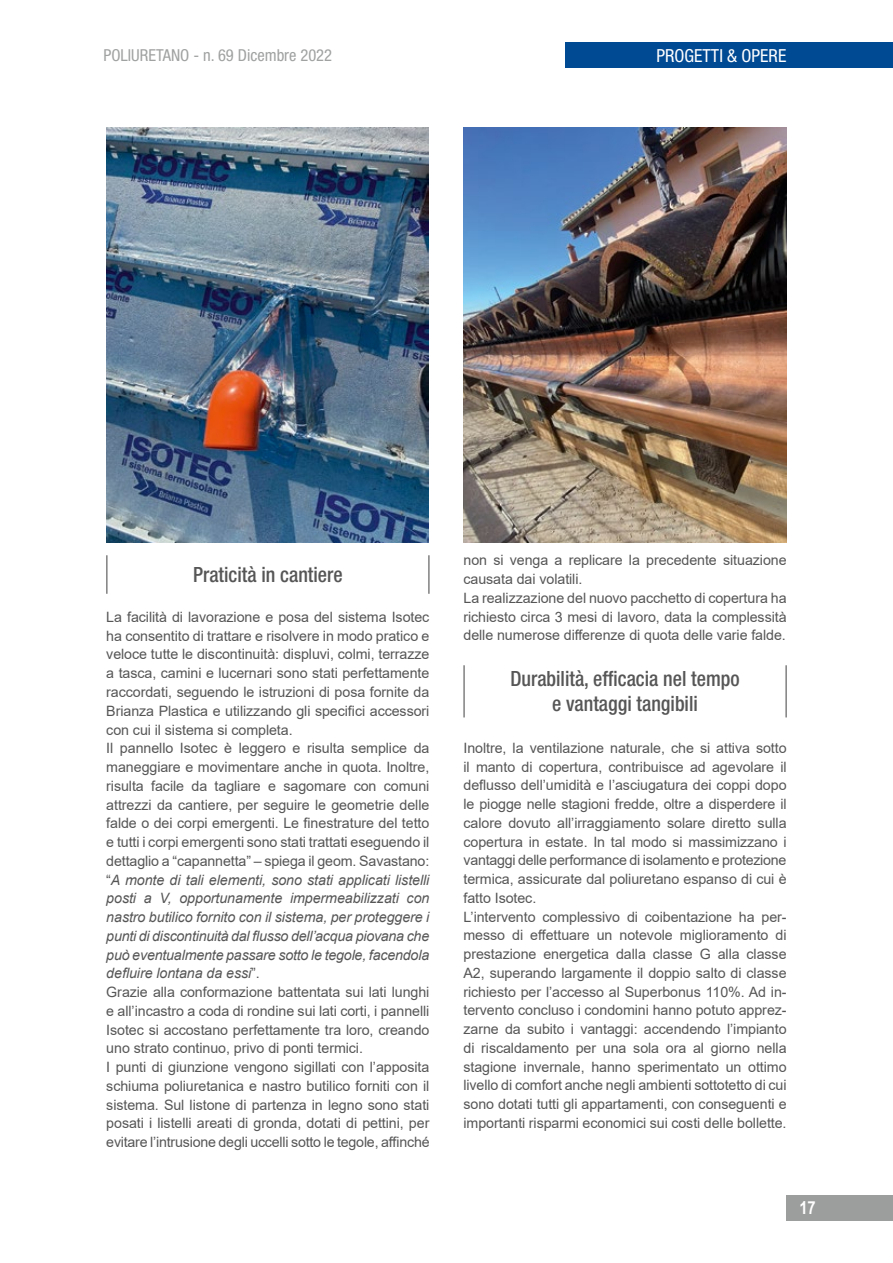
<style>
.page{position:relative;width:893px;height:1263px;background:#fff}
.page>*{position:absolute;margin:0;border:0;box-sizing:border-box;transform-origin:0 0}
.t1{font:500 condensed 21px/25.2px "Helvetica Neue LT Pro";color:#565656;text-align:center;scale:.95 1}
.t2{font:condensed 18px "Helvetica Neue LT Pro";color:#fff}
.t3{font:700 18px "Arial Narrow";color:#fff}
.t4{font:condensed 16.5px "Helvetica Neue LT Pro";color:#a0a1a1}
.t5{font:14.25px/18.8px "Arial";letter-spacing:-.005em;color:#565656}
.s1{font-style:italic}
</style>
<div class="page">
<hr style="left:106px;top:555px;width:1px;height:39px;background:#565656">
<hr style="left:428px;top:555px;width:1px;height:39px;background:#565656">
<hr style="left:463px;top:665px;width:2px;height:52px;background:#565656">
<hr style="left:785px;top:665px;width:2px;height:52px;background:#565656">
<img style="left:106px;top:128px;width:323px;height:414px">
<img style="left:463px;top:128px;width:324px;height:414px">
<div style="left:565px;top:43px;width:328px;height:25px;background:#004993"></div>
<div style="left:787px;top:1195px;width:106px;height:25px;background:#9c9d9d"></div>
<p class="t4" style="left:103px;top:46px;width:230px">POLIURETANO - n. 69 Dicembre 2022</p>
<p class="t2" style="left:657px;top:45px;width:131px">PROGETTI &amp; OPERE</p>
<h1 class="t1" style="left:193px;top:562px;width:159px">Praticità in cantiere</h1>
<p class="t5" style="left:106px;top:607px;width:325px">La facilità di lavorazione e posa del sistema Isotec ha consentito di trattare e risolvere in modo pratico e veloce tutte le discontinuità: displuvi, colmi, terrazze a tasca, camini e lucernari sono stati perfettamente raccordati, seguendo le istruzioni di posa fornite da Brianza Plastica e utilizzando gli specifici accessori con cui il sistema si completa.<br>Il pannello Isotec è leggero e risulta semplice da maneggiare e movimentare anche in quota. Inoltre, risulta facile da tagliare e sagomare con comuni attrezzi da cantiere, per seguire le geometrie delle falde o dei corpi emergenti. Le finestrature del tetto e tutti i corpi emergenti sono stati trattati eseguendo il dettaglio a “capannetta” – spiega il geom. Savastano: “<span class="s1">A monte di tali elementi, sono stati applicati listelli posti a V, opportunamente impermeabilizzati con nastro butilico fornito con il sistema, per proteggere i punti di discontinuità dal flusso dell’acqua piovana che può eventualmente passare sotto le tegole, facendola defluire lontana da essi</span>”.<br>Grazie alla conformazione battentata sui lati lunghi e all’incastro a coda di rondine sui lati corti, i pannelli Isotec si accostano perfettamente tra loro, creando uno strato continuo, privo di ponti termici.<br>I punti di giunzione vengono sigillati con l’apposita schiuma poliuretanica e nastro butilico forniti con il sistema. Sul listone di partenza in legno sono stati posati i listelli areati di gronda, dotati di pettini, per evitare l’intrusione degli uccelli sotto le tegole, affinché</p>
<p class="t5" style="left:463px;top:551px;width:325px">non si venga a replicare la precedente situazione causata dai volatili.<br>La realizzazione del nuovo pacchetto di copertura ha richiesto circa 3 mesi di lavoro, data la complessità delle numerose differenze di quota delle varie falde.</p>
<h1 class="t1" style="left:510px;top:666px;width:243px">Durabilità, efficacia nel tempo e vantaggi tangibili</h1>
<p class="t5" style="left:463px;top:738px;width:325px">Inoltre, la ventilazione naturale, che si attiva sotto il manto di copertura, contribuisce ad agevolare il deflusso dell’umidità e l’asciugatura dei coppi dopo le piogge nelle stagioni fredde, oltre a disperdere il calore dovuto all’irraggiamento solare diretto sulla copertura in estate. In tal modo si massimizzano i vantaggi delle performance di isolamento e protezione termica, assicurate dal poliuretano espanso di cui è fatto Isotec.<br>L’intervento complessivo di coibentazione ha per&shy;messo di effettuare un notevole miglioramento di prestazione energetica dalla classe G alla classe A2, superando largamente il doppio salto di classe richiesto per l’accesso al Superbonus 110%. Ad in&shy;tervento concluso i condomini hanno potuto apprez&shy;zarne da subito i vantaggi: accendendo l’impianto di riscaldamento per una sola ora al giorno nella stagione invernale, hanno sperimentato un ottimo livello di comfort anche negli ambienti sottotetto di cui sono dotati tutti gli appartamenti, con conseguenti e importanti risparmi economici sui costi delle bollette.</p>
<p class="t3" style="left:799px;top:1194px;width:18px">17</p>
</div>
